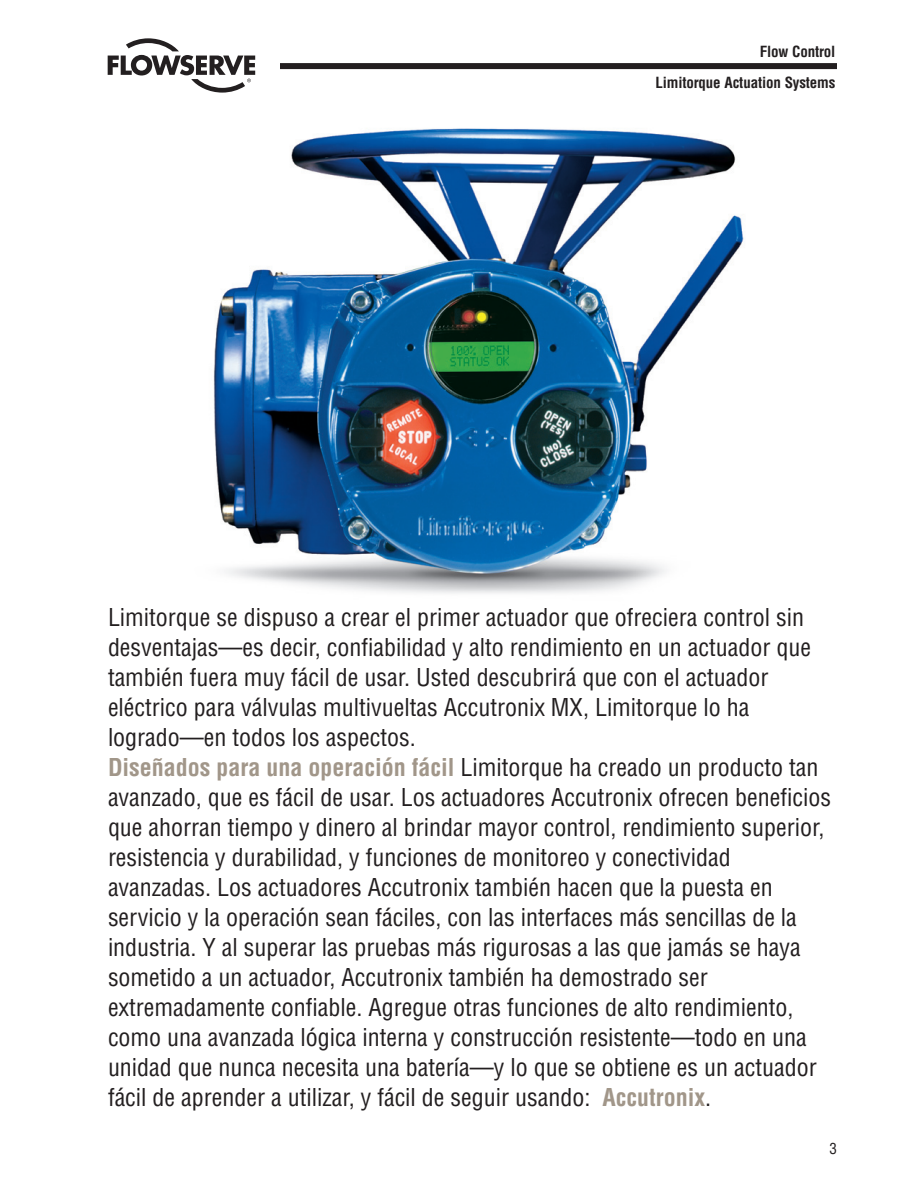
<style>
.page{position:relative;width:918px;height:1188px;background:#fff}
.page>*{position:absolute;margin:0;border:0;box-sizing:border-box;transform-origin:0 0}
.t1{font:condensed 24px/30px "Helvetica LT Std";color:#231f20}
.t2{font:700 condensed 15px/31.5px "Helvetica LT Std";letter-spacing:-.01em;color:#231f20;text-align:right}
.t3{font:condensed 15px "Helvetica LT Std";color:#231f20}
.s1{font-weight:700;color:#a19689}
</style>
<div class="page">
<svg style="left:108px;top:38px;width:147px;height:55px"></svg>
<div style="left:280px;top:63px;width:557px;height:6px;background:#231f20"></div>
<img style="left:213px;top:128px;width:531px;height:466px">
<p class="t2" style="left:655px;top:37px;width:182px">Flow Control<br>Limitorque Actuation Systems</p>
<p class="t1" style="left:108px;top:606px;width:725px">Limitorque se dispuso a crear el primer actuador que ofreciera control sin desventajas—es decir, confiabilidad y alto rendimiento en un actuador que también fuera muy fácil de usar. Usted descubrirá que con el actuador eléctrico para válvulas multivueltas Accutronix MX, Limitorque lo ha logrado—en todos los aspectos.<br><span class="s1">Diseñados para una operación fácil</span> Limitorque ha creado un producto tan avanzado, que es fácil de usar. Los actuadores Accutronix ofrecen beneficios que ahorran tiempo y dinero al brindar mayor control, rendimiento superior, resistencia y durabilidad, y funciones de monitoreo y conectividad avanzadas. Los actuadores Accutronix también hacen que la puesta en servicio y la operación sean fáciles, con las interfaces más sencillas de la industria. Y al superar las pruebas más rigurosas a las que jamás se haya sometido a un actuador, Accutronix también ha demostrado ser extremadamente confiable. Agregue otras funciones de alto rendimiento, como una avanzada lógica interna y construcción resistente—todo en una unidad que nunca necesita una batería—y lo que se obtiene es un actuador fácil de aprender a utilizar, y fácil de seguir usando: <span class="s1">Accutronix</span>.</p>
<p class="t3" style="left:829px;top:1143px;width:9px">3</p>
</div>
